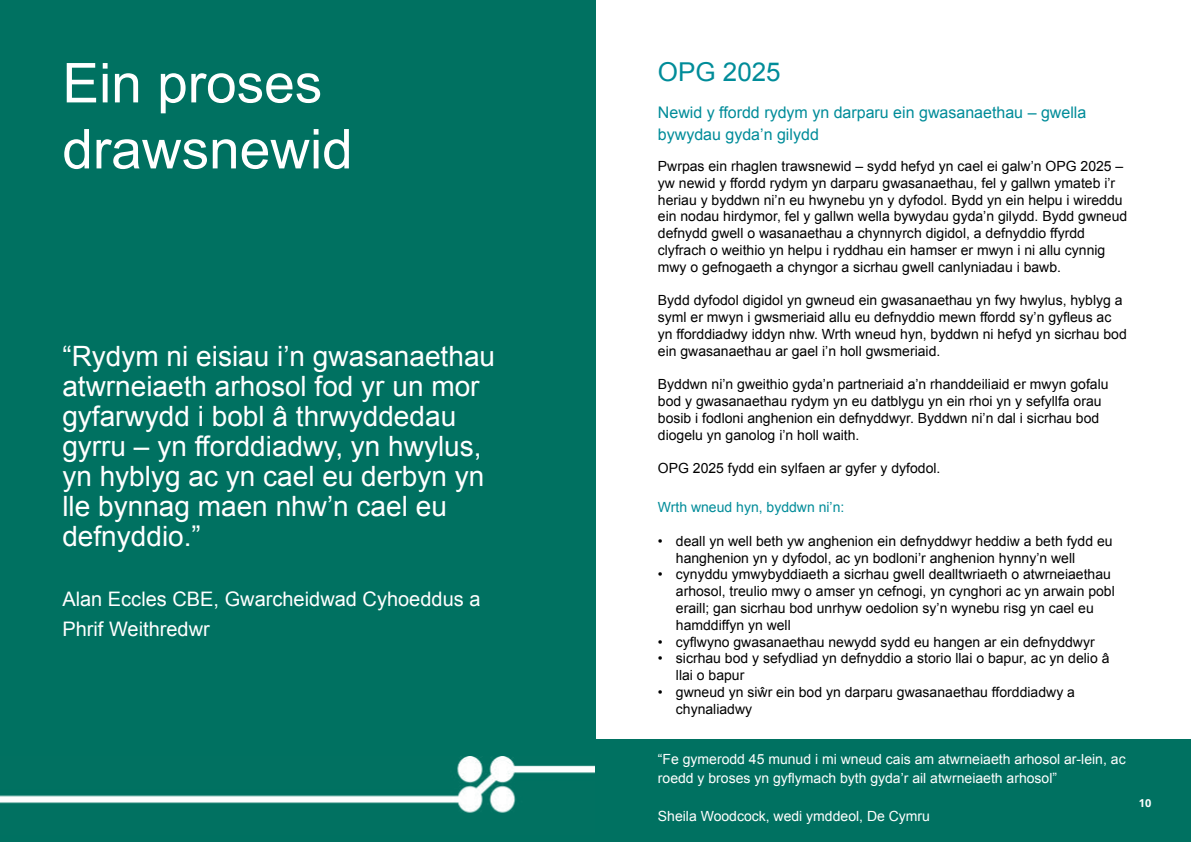
<style>
.page{position:relative;width:1191px;height:842px;background:#fff}
.page>*{position:absolute;margin:0;border:0;box-sizing:border-box;transform-origin:0 0}
.t1{font:55px/66px "Arial";color:#fff}
.t2{font:28px/30px "Arial";color:#fff}
.t3{font:26px "Arial";color:#008c99}
.t4{font:20px/30px "Arial";color:#fff}
.t5{font:16px/22px "Arial";color:#008c99}
.t6{font:14px/16.8px "Arial";color:#000}
.t7{font:14px/19.2px "Arial";color:#fff}
.t8{font:14px "Arial";color:#008c99}
.t9{font:700 11px "Open Sans";color:#fff}
</style>
<div class="page">
<div style="left:0;top:0;width:595px;height:842px;background:#007161"></div>
<img style="left:0;top:756px;width:596px;height:78px">
<div style="left:596px;top:739px;width:595px;height:103px;background:#007161"></div>
<h1 class="t1" style="left:62px;top:51px;width:292px">Ein proses drawsnewid</h1>
<h2 class="t2" style="left:62px;top:342px;width:434px">“Rydym ni eisiau i’n gwasanaethau atwrneiaeth arhosol fod yr un mor gyfarwydd i bobl â thrwyddedau gyrru – yn fforddiadwy, yn hwylus, yn hyblyg ac yn cael eu derbyn yn lle bynnag maen nhw’n cael eu defnyddio.”</h2>
<h3 class="t4" style="left:62px;top:585px;width:419px">Alan Eccles CBE, Gwarcheidwad Cyhoeddus a<br>Phrif Weithredwr</h3>
<h3 class="t3" style="left:658px;top:55px;width:124px">OPG 2025</h3>
<p class="t5" style="left:658px;top:101px;width:430px">Newid y ffordd rydym yn darparu ein gwasanaethau – gwella bywydau gyda’n gilydd</p>
<p class="t6" style="left:658px;top:158px;width:471px">Pwrpas ein rhaglen trawsnewid – sydd hefyd yn cael ei galw’n OPG 2025 – yw newid y ffordd rydym yn darparu gwasanaethau, fel y gallwn ymateb i’r heriau y byddwn ni’n eu hwynebu yn y dyfodol. Bydd yn ein helpu i wireddu ein nodau hirdymor, fel y gallwn wella bywydau gyda’n gilydd. Bydd gwneud defnydd gwell o wasanaethau a chynnyrch digidol, a defnyddio ffyrdd clyfrach o weithio yn helpu i ryddhau ein hamser er mwyn i ni allu cynnig mwy o gefnogaeth a chyngor a sicrhau gwell canlyniadau i bawb.</p>
<p class="t6" style="left:658px;top:292px;width:470px">Bydd dyfodol digidol yn gwneud ein gwasanaethau yn fwy hwylus, hyblyg a syml er mwyn i gwsmeriaid allu eu defnyddio mewn ffordd sy’n gyfleus ac yn fforddiadwy iddyn nhw. Wrth wneud hyn, byddwn ni hefyd yn sicrhau bod ein gwasanaethau ar gael i’n holl gwsmeriaid.</p>
<p class="t6" style="left:658px;top:376px;width:452px">Byddwn ni’n gweithio gyda’n partneriaid a’n rhanddeiliaid er mwyn gofalu bod y gwasanaethau rydym yn eu datblygu yn ein rhoi yn y sefyllfa orau bosib i fodloni anghenion ein defnyddwyr. Byddwn ni’n dal i sicrhau bod diogelu yn ganolog i’n holl waith.</p>
<p class="t6" style="left:658px;top:460px;width:284px">OPG 2025 fydd ein sylfaen ar gyfer y dyfodol.</p>
<p class="t8" style="left:658px;top:498px;width:188px">Wrth wneud hyn, byddwn ni’n:</p>
<p class="t6" style="left:676px;top:533px;width:438px;text-indent:-18px">• deall yn well beth yw anghenion ein defnyddwyr heddiw a beth fydd eu hanghenion yn y dyfodol, ac yn bodloni’r anghenion hynny’n well</p>
<p class="t6" style="left:676px;top:566px;width:440px;text-indent:-18px">• cynyddu ymwybyddiaeth a sicrhau gwell dealltwriaeth o atwrneiaethau arhosol, treulio mwy o amser yn cefnogi, yn cynghori ac yn arwain pobl eraill; gan sicrhau bod unrhyw oedolion sy’n wynebu risg yn cael eu hamddiffyn yn well</p>
<p class="t6" style="left:658px;top:633px;width:438px">• cyflwyno gwasanaethau newydd sydd eu hangen ar ein defnyddwyr</p>
<p class="t6" style="left:676px;top:650px;width:435px;text-indent:-18px">• sicrhau bod y sefydliad yn defnyddio a storio llai o bapur, ac yn delio â llai o bapur</p>
<p class="t6" style="left:676px;top:684px;width:400px;text-indent:-18px">• gwneud yn siŵr ein bod yn darparu gwasanaethau fforddiadwy a chynaliadwy</p>
<p class="t7" style="left:658px;top:749px;width:469px">“Fe gymerodd 45 munud i mi wneud cais am atwrneiaeth arhosol ar-lein, ac roedd y broses yn gyflymach byth gyda’r ail atwrneiaeth arhosol”</p>
<p class="t7" style="left:658px;top:807px;width:274px">Sheila Woodcock, wedi ymddeol, De Cymru</p>
<p class="t9" style="left:1138px;top:796px;width:14px">10</p>
</div>
